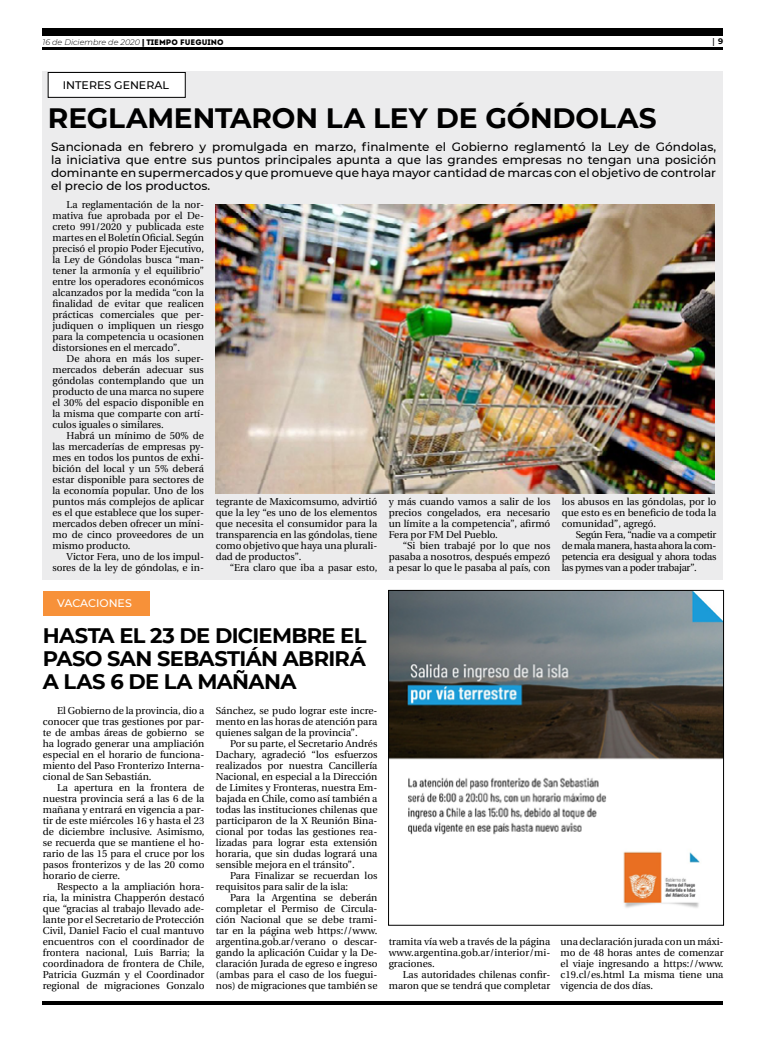
<style>
.page{position:relative;width:780px;height:1049px;background:#fff}
.page>*{position:absolute;margin:0;border:0;box-sizing:border-box;transform-origin:0 0}
.t1{font:700 28px "Montserrat";letter-spacing:-.005em;color:#000}
.t2{font:700 21px/23px "Montserrat";letter-spacing:-.03em;color:#000;text-align:justify}
.t3{font:500 12px/13px "Montserrat";color:#000;text-align:justify}
.t4{font:500 11px "Montserrat";color:#000}
.t5{font:500 11px "Montserrat";color:#fff}
.t6{font:10px/11px "Utopia";color:#000;text-align:justify}
.t7{font:italic 300 8px "Montserrat";color:#000}
.t8{font:700 8px "Utopia";color:#000}
.s1{font-family:"Fedra Sans Pro";font-weight:700;font-style:normal}
.s2{font-family:"Intro";font-weight:400;font-style:normal}
.s3{font-family:"Montserrat"}
</style>
<div class="page">
<hr style="left:43px;top:48px;width:680px;height:2px;background:#000">
<div style="left:43px;top:28px;width:680px;height:7px;background:#000"></div>
<hr style="left:43px;top:1001px;width:680px;height:4px;background:#000">
<div style="left:43px;top:72px;width:680px;height:508px;background:#ececed"></div>
<div style="left:48px;top:72px;width:137px;height:25px;background:#fff"></div>
<div style="left:48px;top:72px;width:138px;height:26px;border:1px solid #000"></div>
<div style="left:43px;top:591px;width:106px;height:25px;background:#f79139"></div>
<img style="left:390px;top:592px;width:332px;height:316px">
<div style="left:388px;top:590px;width:336px;height:336px;border:1px solid #000"></div>
<img style="left:216px;top:204px;width:498px;height:289px">
<p class="t7" style="left:43px;top:36px;width:182px">16 de Diciembre de 2020 <span class="s1">|</span> <span class="s2">TIEMPO FUEGUINO</span></p>
<p class="t8" style="left:712px;top:37px;width:12px">| <span class="s3">9</span></p>
<p class="t4" style="left:63px;top:78px;width:108px">INTERES GENERAL</p>
<h1 class="t1" style="left:48px;top:98px;width:610px">REGLAMENTARON LA LEY DE GÓNDOLAS</h1>
<p class="t3" style="left:51px;top:139px;width:666px">Sancionada en febrero y promulgada en marzo, finalmente el Gobierno reglamentó la Ley de Góndolas, la iniciativa que entre sus puntos principales apunta a que las grandes empresas no tengan una posición dominante en supermercados y que promueve que haya mayor cantidad de marcas con el objetivo de controlar el precio de los productos.</p>
<p class="t6" style="left:52px;top:199px;width:153px;text-indent:14px">La reglamentación de la nor&shy;mativa fue aprobada por el De&shy;creto 991/2020 y publicada este martes en el Boletín Oficial. Según precisó el propio Poder Ejecutivo, la Ley de Góndolas busca “man&shy;tener la armonía y el equilibrio” entre los operadores económicos alcanzados por la medida “con la finalidad de evitar que realicen prácticas comerciales que per&shy;judiquen o impliquen un riesgo para la competencia u ocasionen distorsiones en el mercado”.</p>
<p class="t6" style="left:52px;top:353px;width:153px;text-indent:14px">De ahora en más los super&shy;mercados deberán adecuar sus góndolas contemplando que un producto de una marca no supere el 30% del espacio disponible en la misma que comparte con artí&shy;culos iguales o similares.</p>
<p class="t6" style="left:52px;top:430px;width:153px;text-indent:14px">Habrá un mínimo de 50% de las mercaderías de empresas py&shy;mes en todos los puntos de exhi&shy;bición del local y un 5% deberá estar disponible para sectores de la economía popular. Uno de los puntos más complejos de aplicar es el que establece que los super&shy;mercados deben ofrecer un míni&shy;mo de cinco proveedores de un mismo producto.</p>
<p class="t6" style="left:52px;top:551px;width:153px;text-align:right">Victor Fera, uno de los impul&shy;sores de la ley de góndolas, e in-</p>
<p class="t5" style="left:57px;top:596px;width:76px">VACACIONES</p>
<p class="t6" style="left:216px;top:496px;width:163px">tegrante de Maxicomsumo, advirtió que la ley “es uno de los elementos que necesita el consumidor para la transparencia en las góndolas, tiene como objetivo que haya una plurali&shy;dad de productos”.</p>
<p class="t6" style="left:230px;top:562px;width:149px">“Era claro que iba a pasar esto,</p>
<h2 class="t2" style="left:43px;top:623px;width:325px">HASTA EL 23 DE DICIEMBRE EL PASO SAN SEBASTIáN ABRIRÁ A LAS 6 DE LA MAÑANA</h2>
<p class="t6" style="left:43px;top:705px;width:163px;text-indent:14px">El Gobierno de la provincia, dio a conocer que tras gestiones por par&shy;te de ambas áreas de gobierno se ha logrado generar una ampliación especial en el horario de funciona&shy;miento del Paso Fronterizo Interna&shy;cional de San Sebastián.</p>
<p class="t6" style="left:43px;top:782px;width:163px;text-indent:14px">La apertura en la frontera de nuestra provincia será a las 6 de la mañana y entrará en vigencia a par&shy;tir de este miércoles 16 y hasta el 23 de diciembre inclusive. Asimismo, se recuerda que se mantiene el ho&shy;rario de las 15 para el cruce por los pasos fronterizos y de las 20 como horario de cierre.</p>
<p class="t6" style="left:43px;top:881px;width:163px;text-indent:14px">Respecto a la ampliación hora&shy;ria, la ministra Chapperón destacó que “gracias al trabajo llevado ade&shy;lante por el Secretario de Protección Civil, Daniel Facio el cual mantuvo encuentros con el coordinador de frontera nacional, Luis Barria; la coordinadora de frontera de Chile, Patricia Guzmán y el Coordinador regional de migraciones Gonzalo</p>
<p class="t6" style="left:216px;top:705px;width:163px">Sánchez, se pudo lograr este incre&shy;mento en las horas de atención para quienes salgan de la provincia”.</p>
<p class="t6" style="left:216px;top:738px;width:163px;text-indent:14px">Por su parte, el Secretario Andrés Dachary, agradeció “los esfuerzos realizados por nuestra Cancillería Nacional, en especial a la Dirección de Limites y Fronteras, nuestra Em&shy;bajada en Chile, como así también a todas las instituciones chilenas que participaron de la X Reunión Bina&shy;cional por todas las gestiones rea&shy;lizadas para lograr esta extensión horaria, que sin dudas logrará una sensible mejora en el tránsito”.</p>
<p class="t6" style="left:216px;top:870px;width:163px;text-indent:14px">Para Finalizar se recuerdan los requisitos para salir de la isla:</p>
<p class="t6" style="left:216px;top:892px;width:163px;text-indent:14px">Para la Argentina se deberán completar el Permiso de Circula&shy;ción Nacional que se debe trami&shy;tar en la página web https://www. argentina.gob.ar/verano o descar&shy;gando la aplicación Cuidar y la De&shy;claración Jurada de egreso e ingreso (ambas para el caso de los fuegui&shy;nos) de migraciones que también se</p>
<p class="t6" style="left:389px;top:496px;width:163px">y más cuando vamos a salir de los precios congelados, era necesario un límite a la competencia”, afirmó Fera por FM Del Pueblo.</p>
<p class="t6" style="left:389px;top:540px;width:163px;text-indent:14px">“Si bien trabajé por lo que nos pasaba a nosotros, después empezó a pesar lo que le pasaba al país, con</p>
<p class="t6" style="left:561px;top:496px;width:156px">los abusos en las góndolas, por lo que esto es en beneficio de toda la comunidad”, agregó.</p>
<p class="t6" style="left:561px;top:529px;width:156px;text-indent:14px">Según Fera, “nadie va a competir de mala manera, hasta ahora la com&shy;petencia era desigual y ahora todas las pymes van a poder trabajar”.</p>
<p class="t6" style="left:389px;top:936px;width:163px">tramita vía web a través de la página www.argentina.gob.ar/interior/mi&shy;graciones.</p>
<p class="t6" style="left:389px;top:969px;width:163px;text-align:right">Las autoridades chilenas confir&shy;maron que se tendrá que completar</p>
<p class="t6" style="left:560px;top:936px;width:164px">una declaración jurada con un máxi&shy;mo de 48 horas antes de comenzar el viaje ingresando a https://www. c19.cl/es.html La misma tiene una vigencia de dos días.</p>
</div>
